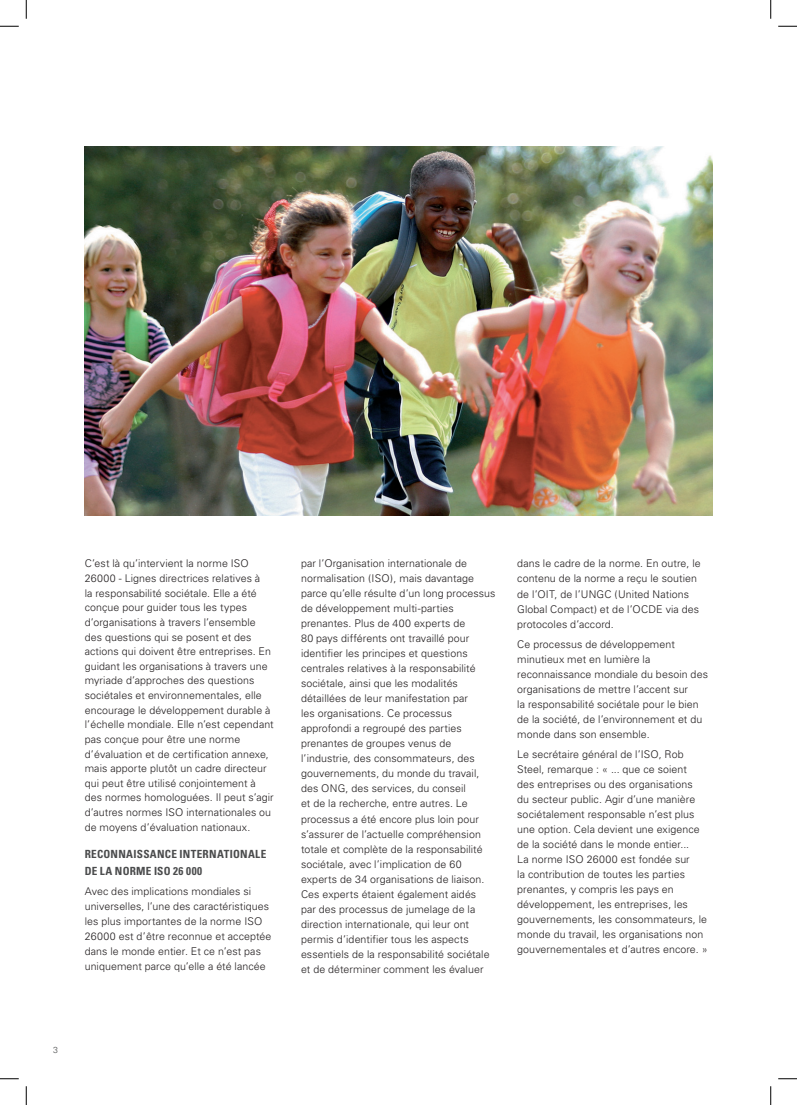
<style>
.page{position:relative;width:797px;height:1105px;background:#fff}
.page>*{position:absolute;margin:0;border:0;box-sizing:border-box;transform-origin:0 0}
.t1{font:700 condensed 11.25px/16.9px "Univers";letter-spacing:.025em;color:#4b4c4d}
.t2{font:300 10.62px/15px "Univers";letter-spacing:.005em;color:#231f20}
.t3{font:300 8.75px "Univers";color:#4b4c4d}
</style>
<div class="page">
<img style="left:85px;top:147px;width:627px;height:368px">
<svg style="left:0;top:25px;width:19px;height:2px"></svg>
<svg style="left:778px;top:25px;width:19px;height:2px"></svg>
<svg style="left:0;top:1078px;width:19px;height:1px"></svg>
<svg style="left:778px;top:1078px;width:19px;height:1px"></svg>
<svg style="left:25px;top:0;width:2px;height:19px"></svg>
<svg style="left:25px;top:1086px;width:2px;height:19px"></svg>
<svg style="left:770px;top:0;width:1px;height:19px"></svg>
<svg style="left:770px;top:1086px;width:1px;height:19px"></svg>
<p class="t2" style="left:85px;top:556px;width:190px;line-height:14.6px">C’est là qu’intervient la norme ISO 26000 - Lignes directrices relatives à<br>la responsabilité sociétale. Elle a été conçue pour guider tous les types d’organisations à travers l’ensemble des questions qui se posent et des actions qui doivent être entreprises. En guidant les organisations à travers une myriade d’approches des questions sociétales et environnementales, elle encourage le développement durable à l’échelle mondiale. Elle n’est cependant pas conçue pour être une norme d’évaluation et de certification annexe, mais apporte plutôt un cadre directeur qui peut être utilisé conjointement à des normes homologuées. Il peut s’agir d’autres normes ISO internationales ou de moyens d’évaluation nationaux.</p>
<p class="t1" style="left:85px;top:846px;width:183px">RECONNAISSANCE INTERNATIONALE<br>DE LA NORME ISO 26 000</p>
<p class="t2" style="left:85px;top:884px;width:188px">Avec des implications mondiales si universelles, l’une des caractéristiques les plus importantes de la norme ISO 26000 est d’être reconnue et acceptée dans le monde entier. Et ce n’est pas uniquement parce qu’elle a été lancée</p>
<p class="t2" style="left:301px;top:556px;width:196px">par l’Organisation internationale de normalisation (ISO), mais davantage parce qu’elle résulte d’un long processus de développement multi-parties prenantes. Plus de 400 experts de<br>80 pays différents ont travaillé pour identifier les principes et questions centrales relatives à la responsabilité sociétale, ainsi que les modalités détaillées de leur manifestation par<br>les organisations. Ce processus approfondi a regroupé des parties prenantes de groupes venus de l’industrie, des consommateurs, des gouvernements, du monde du travail, des ONG, des services, du conseil<br>et de la recherche, entre autres. Le processus a été encore plus loin pour s’assurer de l’actuelle compréhension totale et complète de la responsabilité sociétale, avec l’implication de 60 experts de 34 organisations de liaison.<br>Ces experts étaient également aidés<br>par des processus de jumelage de la direction internationale, qui leur ont permis d’identifier tous les aspects essentiels de la responsabilité sociétale et de déterminer comment les évaluer</p>
<p class="t2" style="left:517px;top:556px;width:185px">dans le cadre de la norme. En outre, le contenu de la norme a reçu le soutien de l’OIT, de l’UNGC (United Nations Global Compact) et de l’OCDE via des protocoles d’accord.</p>
<p class="t2" style="left:517px;top:636px;width:192px">Ce processus de développement minutieux met en lumière la reconnaissance mondiale du besoin des organisations de mettre l’accent sur<br>la responsabilité sociétale pour le bien de la société, de l’environnement et du monde dans son ensemble.</p>
<p class="t2" style="left:517px;top:746px;width:192px">Le secrétaire général de l’ISO, Rob Steel, remarque : « ... que ce soient<br>des entreprises ou des organisations<br>du secteur public. Agir d’une manière sociétalement responsable n’est plus une option. Cela devient une exigence de la société dans le monde entier...<br>La norme ISO 26000 est fondée sur<br>la contribution de toutes les parties prenantes, y compris les pays en développement, les entreprises, les gouvernements, les consommateurs, le monde du travail, les organisations non gouvernementales et d’autres encore. »</p>
<p class="t3" style="left:53px;top:1044px;width:6px">3</p>
</div>
